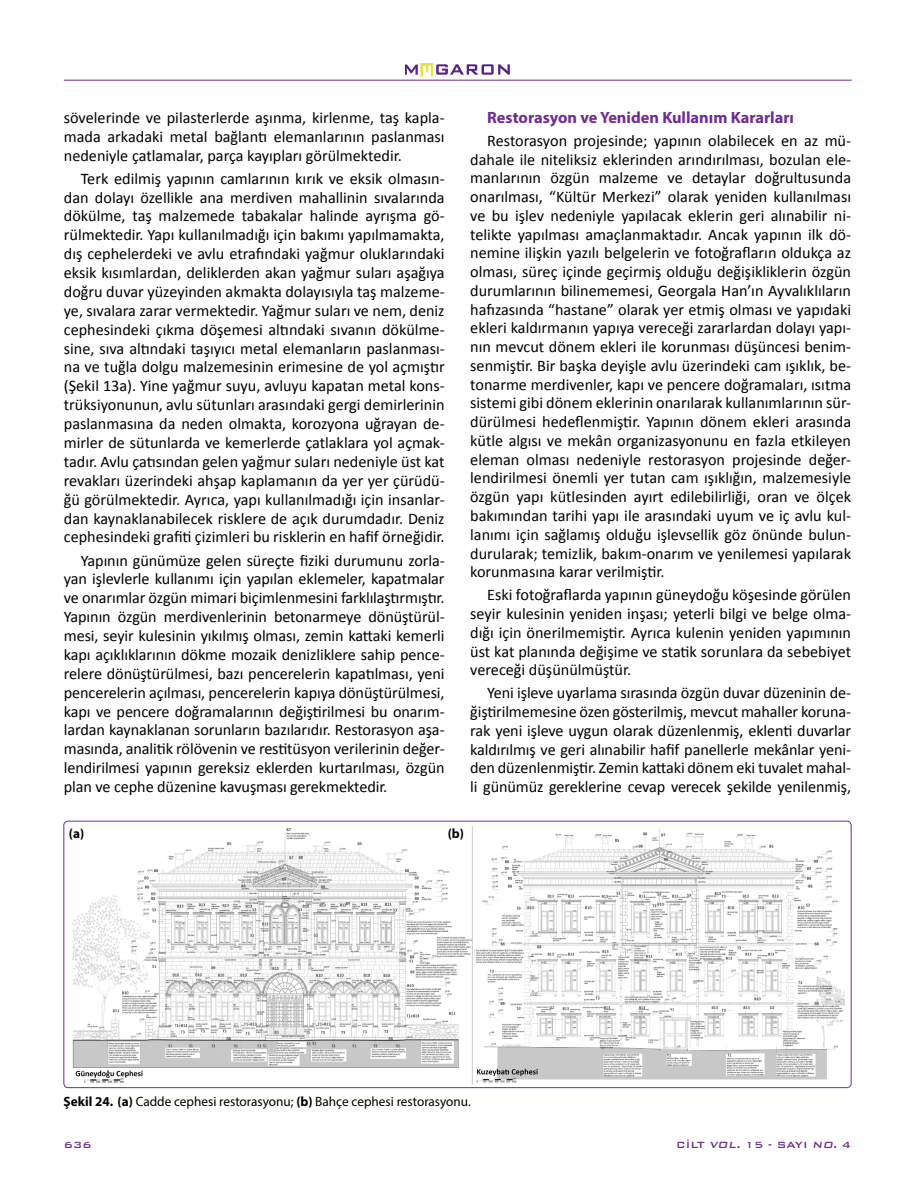
<style>
.page{position:relative;width:915px;height:1191px;background:#fff}
.page>*{position:absolute;margin:0;border:0;box-sizing:border-box;transform-origin:0 0}
.t1{font:700 16.35px "Myriad Pro";color:#6f2c91}
.t2{font:16.2px/18.9px "Calibri";color:#000;text-align:justify}
.t3{font:13.5px "Myriad Pro";color:#000}
.t4{font:700 13.5px "Myriad Pro";color:#000}
.t5{font:500 12px "Bank Gothic BT";color:#6f2c91}
.s1{font-weight:700}
.s2{font-style:italic}
</style>
<div class="page">
<img style="left:72px;top:826px;width:771px;height:258px">
<img style="left:405px;top:64px;width:104px;height:16px">
<hr style="left:64px;top:80px;width:787px;height:1px;background:#6f2c91">
<p class="t2" style="left:64px;top:107px;width:382px">sövelerinde ve pilasterlerde aşınma, kirlenme, taş kapla&shy;mada arkadaki metal bağlantı elemanlarının paslanması nedeniyle çatlamalar, parça kayıpları görülmektedir.</p>
<p class="t2" style="left:64px;top:168px;width:382px;text-indent:17px">Terk edilmiş yapının camlarının kırık ve eksik olmasın&shy;dan dolayı özellikle ana merdiven mahallinin sıvalarında dökülme, taş malzemede tabakalar halinde ayrışma gö&shy;rülmektedir. Yapı kullanılmadığı için bakımı yapılmamakta, dış cephelerdeki ve avlu etrafındaki yağmur oluklarındaki eksik kısımlardan, deliklerden akan yağmur suları aşağıya doğru duvar yüzeyinden akmakta dolayısıyla taş malzeme&shy;ye, sıvalara zarar vermektedir. Yağmur suları ve nem, deniz cephesindeki çıkma döşemesi altındaki sıvanın dökülme&shy;sine, sıva altındaki taşıyıcı metal elemanların paslanması&shy;na ve tuğla dolgu malzemesinin erimesine de yol açmıştır (Şekil 13a). Yine yağmur suyu, avluyu kapatan metal kons&shy;trüksiyonunun, avlu sütunları arasındaki gergi demirlerinin paslanmasına da neden olmakta, korozyona uğrayan de&shy;mirler de sütunlarda ve kemerlerde çatlaklara yol açmak&shy;tadır. Avlu çatısından gelen yağmur suları nedeniyle üst kat revakları üzerindeki ahşap kaplamanın da yer yer çürüdü&shy;ğü görülmektedir. Ayrıca, yapı kullanılmadığı için insanlar&shy;dan kaynaklanabilecek risklere de açık durumdadır. Deniz cephesindeki grafiti çizimleri bu risklerin en hafif örneğidir.</p>
<p class="t2" style="left:64px;top:550px;width:382px;text-indent:17px">Yapının günümüze gelen süreçte fiziki durumunu zorla&shy;yan işlevlerle kullanımı için yapılan eklemeler, kapatmalar ve onarımlar özgün mimari biçimlenmesini farklılaştırmıştır.<br>Yapının özgün merdivenlerinin betonarmeye dönüştürül&shy;mesi, seyir kulesinin yıkılmış olması, zemin kattaki kemerli kapı açıklıklarının dökme mozaik denizliklere sahip pence&shy;relere dönüştürülmesi, bazı pencerelerin kapatılması, yeni pencerelerin açılması, pencerelerin kapıya dönüştürülmesi, kapı ve pencere doğramalarının değiştirilmesi bu onarım&shy;lardan kaynaklanan sorunların bazılarıdır. Restorasyon aşa&shy;masında, analitik rölövenin ve restitüsyon verilerinin değer&shy;lendirilmesi yapının gereksiz eklerden kurtarılması, özgün plan ve cephe düzenine kavuşması gerekmektedir.</p>
<p class="t1" style="left:487px;top:107px;width:308px">Restorasyon ve Yeniden Kullanım Kararları</p>
<p class="t2" style="left:470px;top:130px;width:382px;text-indent:17px">Restorasyon projesinde; yapının olabilecek en az mü&shy;dahale ile niteliksiz eklerinden arındırılması, bozulan ele&shy;manlarının özgün malzeme ve detaylar doğrultusunda onarılması, “Kültür Merkezi” olarak yeniden kullanılması ve bu işlev nedeniyle yapılacak eklerin geri alınabilir ni&shy;telikte yapılması amaçlanmaktadır. Ancak yapının ilk dö&shy;nemine ilişkin yazılı belgelerin ve fotoğrafların oldukça az olması, süreç içinde geçirmiş olduğu değişikliklerin özgün durumlarının bilinememesi, Georgala Han’ın Ayvalıklıların hafızasında “hastane” olarak yer etmiş olması ve yapıdaki ekleri kaldırmanın yapıya vereceği zararlardan dolayı yapı&shy;nın mevcut dönem ekleri ile korunması düşüncesi benim&shy;senmiştir. Bir başka deyişle avlu üzerindeki cam ışıklık, be&shy;tonarme merdivenler, kapı ve pencere doğramaları, ısıtma sistemi gibi dönem eklerinin onarılarak kullanımlarının sür&shy;dürülmesi hedeflenmiştir. Yapının dönem ekleri arasında kütle algısı ve mekân organizasyonunu en fazla etkileyen eleman olması nedeniyle restorasyon projesinde değer&shy;lendirilmesi önemli yer tutan cam ışıklığın, malzemesiyle özgün yapı kütlesinden ayırt edilebilirliği, oran ve ölçek bakımından tarihi yapı ile arasındaki uyum ve iç avlu kul&shy;lanımı için sağlamış olduğu işlevsellik göz önünde bulun&shy;durularak; temizlik, bakım-onarım ve yenilemesi yapılarak korunmasına karar verilmiştir.</p>
<p class="t2" style="left:470px;top:585px;width:382px;text-indent:17px">Eski fotoğraflarda yapının güneydoğu köşesinde görülen seyir kulesinin yeniden inşası; yeterli bilgi ve belge olma&shy;dığı için önerilmemiştir. Ayrıca kulenin yeniden yapımının üst kat planında değişime ve statik sorunlara da sebebiyet vereceği düşünülmüştür.</p>
<p class="t2" style="left:470px;top:683px;width:382px;text-indent:17px">Yeni işleve uyarlama sırasında özgün duvar düzeninin de&shy;ğiştirilmemesine özen gösterilmiş, mevcut mahaller koruna&shy;rak yeni işleve uygun olarak düzenlenmiş, eklenti duvarlar kaldırılmış ve geri alınabilir hafif panellerle mekânlar yeni&shy;den düzenlenmiştir. Zemin kattaki dönem eki tuvalet mahal&shy;li günümüz gereklerine cevap verecek şekilde yenilenmiş,</p>
<p class="t4" style="left:69px;top:825px;width:17px">(a)</p>
<p class="t4" style="left:447px;top:825px;width:18px">(b)</p>
<p class="t3" style="left:64px;top:1092px;width:408px"><span class="s1">Şekil 24. (a)</span> Cadde cephesi restorasyonu; <span class="s1">(b)</span> Bahçe cephesi restorasyonu.</p>
<p class="t5" style="left:64px;top:1138px;width:29px">636</p>
<p class="t5" style="left:676px;top:1138px;width:176px">CİLT <span class="s2">VOL.</span> 15 - SAYI <span class="s2">NO.</span> 4</p>
</div>
